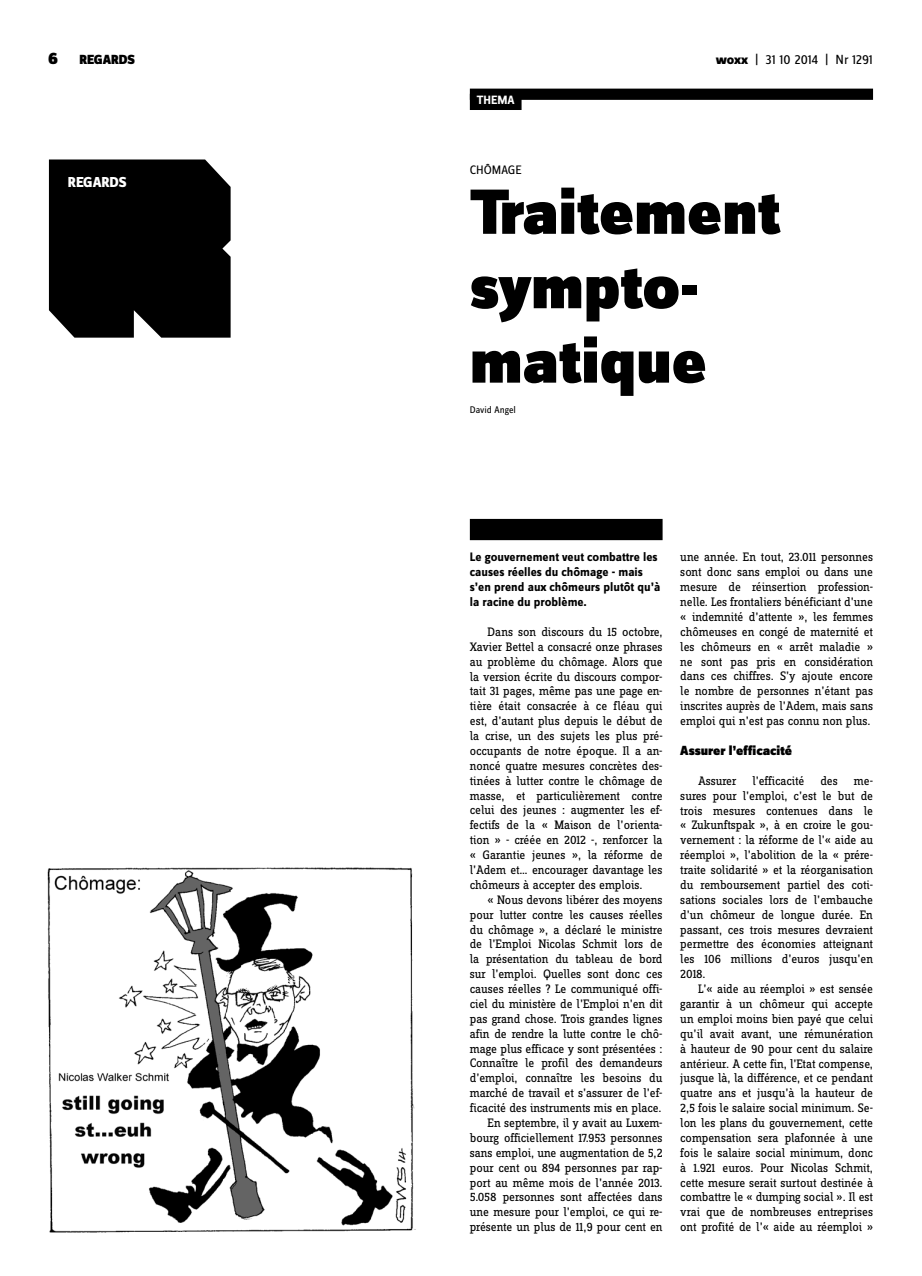
<style>
.page{position:relative;width:922px;height:1276px;background:#fff}
.page>*{position:absolute;margin:0;border:0;box-sizing:border-box;transform-origin:0 0}
.t1{font:900 66.25px/74.4px "Zine Sans Dis";color:#000}
.t2{font:800 15px "Zine Sans Dis";letter-spacing:-.01em;color:#fff}
.t3{font:900 13.75px "Zine Sans Dis";letter-spacing:-.005em;color:#000}
.t4{font:13.75px "Zine Sans Dis";letter-spacing:-.01em;color:#000}
.t5{font:12.75px/14.9px "Zine Slab Dis";letter-spacing:-.01em;color:#000;text-align:justify}
.t6{font:700 12.75px/14.9px "Zine Sans Dis";color:#000}
.t7{font:12.75px "Zine Sans Dis";color:#000}
.t8{font:700 12.5px "Zine Sans Dis";color:#fff}
.t9{font:10px "Zine Sans Dis";color:#000}
.s1{font-size:17.5px}
.s2{font-weight:800}
</style>
<div class="page">
<div style="left:469px;top:89px;width:403px;height:11px;background:#000"></div>
<img style="left:47px;top:867px;width:369px;height:366px">
<div style="left:49px;top:159px;width:181px;height:179px;background:#000"></div>
<div style="left:469px;top:519px;width:193px;height:21px;background:#000"></div>
<div style="left:469px;top:94px;width:52px;height:16px;background:#000"></div>
<p class="t3" style="left:48px;top:53px;width:88px"><span class="s1">6</span> REGARDS</p>
<p class="t4" style="left:715px;top:53px;width:159px"><span class="s2">woxx</span> | 31 10 2014 | Nr 1291</p>
<p class="t2" style="left:68px;top:174px;width:60px">REGARDS</p>
<p class="t8" style="left:477px;top:93px;width:39px">THEMA</p>
<p class="t7" style="left:469px;top:163px;width:53px">CHÔMAGE</p>
<h1 class="t1" style="left:469px;top:179px;width:312px">Traitement sympto&shy;matique</h1>
<p class="t9" style="left:469px;top:404px;width:48px">David Angel</p>
<p class="t6" style="left:469px;top:550px;width:192px">Le gouvernement veut combattre les causes réelles du chômage - mais s’en prend aux chômeurs plutôt qu’à la racine du problème.</p>
<p class="t5" style="left:469px;top:625px;width:194px;text-indent:18px">Dans son discours du 15 octobre, Xavier Bettel a consacré onze phrases au problème du chômage. Alors que la version écrite du discours compor&shy;tait 31 pages, même pas une page en&shy;tière était consacrée à ce fléau qui est, d’autant plus depuis le début de la crise, un des sujets les plus pré&shy;occupants de notre époque. Il a an&shy;noncé quatre mesures concrètes des&shy;tinées à lutter contre le chômage de masse, et particulièrement contre celui des jeunes : augmenter les ef&shy;fectifs de la « Maison de l’orienta&shy;tion » - créée en 2012 -, renforcer la « Garantie jeunes », la réforme de l’Adem et… encourager davantage les chômeurs à accepter des emplois.</p>
<p class="t5" style="left:469px;top:893px;width:194px;text-align:right">« Nous devons libérer des moyens pour lutter contre les causes réelles du chômage », a déclaré le ministre de l’Emploi Nicolas Schmit lors de la présentation du tableau de bord sur l’emploi. Quelles sont donc ces causes réelles ? Le communiqué offi&shy;ciel du ministère de l’Emploi n’en dit pas grand chose. Trois grandes lignes afin de rendre la lutte contre le chô&shy;mage plus efficace y sont présentées :<br>Connaître le profil des demandeurs d’emploi, connaître les besoins du marché de travail et s’assurer de l’ef&shy;ficacité des instruments mis en place.<br>En septembre, il y avait au Luxem&shy;bourg officiellement 17.953 personnes sans emploi, une augmentation de 5,2 pour cent ou 894 personnes par rap&shy;port au même mois de l’année 2013.<br>5.058 personnes sont affectées dans une mesure pour l’emploi, ce qui re&shy;présente un plus de 11,9 pour cent en</p>
<p class="t5" style="left:680px;top:550px;width:194px">une année. En tout, 23.011 personnes sont donc sans emploi ou dans une mesure de réinsertion profession&shy;nelle. Les frontaliers bénéficiant d’une « indemnité d’attente », les femmes chômeuses en congé de maternité et les chômeurs en « arrêt maladie » ne sont pas pris en considération dans ces chiffres. S’y ajoute encore le nombre de personnes n’étant pas inscrites auprès de l’Adem, mais sans emploi qui n’est pas connu non plus.</p>
<p class="t3" style="left:680px;top:743px;width:113px">Assurer l’efficacité</p>
<p class="t5" style="left:698px;top:774px;width:40px">Assurer</p>
<p class="t5" style="left:752px;top:774px;width:53px">l’efficacité</p>
<p class="t5" style="left:820px;top:774px;width:19px">des</p>
<p class="t5" style="left:680px;top:774px;width:194px;text-indent:174px">me&shy;sures pour l’emploi, c’est le but de trois mesures contenues dans le « Zukunftspak », à en croire le gou&shy;vernement : la réforme de l’« aide au réemploi », l’abolition de la « prére&shy;traite solidarité » et la réorganisation du remboursement partiel des coti&shy;sations sociales lors de l’embauche d’un chômeur de longue durée. En passant, ces trois mesures devraient permettre des économies atteignant les 106 millions d’euros jusqu’en 2018.</p>
<p class="t5" style="left:680px;top:982px;width:194px;text-indent:18px">L’« aide au réemploi » est sensée garantir à un chômeur qui accepte un emploi moins bien payé que celui qu’il avait avant, une rémunération à hauteur de 90 pour cent du salaire antérieur. A cette fin, l’Etat compense, jusque là, la différence, et ce pendant quatre ans et jusqu’à la hauteur de 2,5 fois le salaire social minimum. Se&shy;lon les plans du gouvernement, cette compensation sera plafonnée à une fois le salaire social minimum, donc à 1.921 euros. Pour Nicolas Schmit, cette mesure serait surtout destinée à combattre le « dumping social ». Il est vrai que de nombreuses entreprises ont profité de l’« aide au réemploi »</p>
</div>
